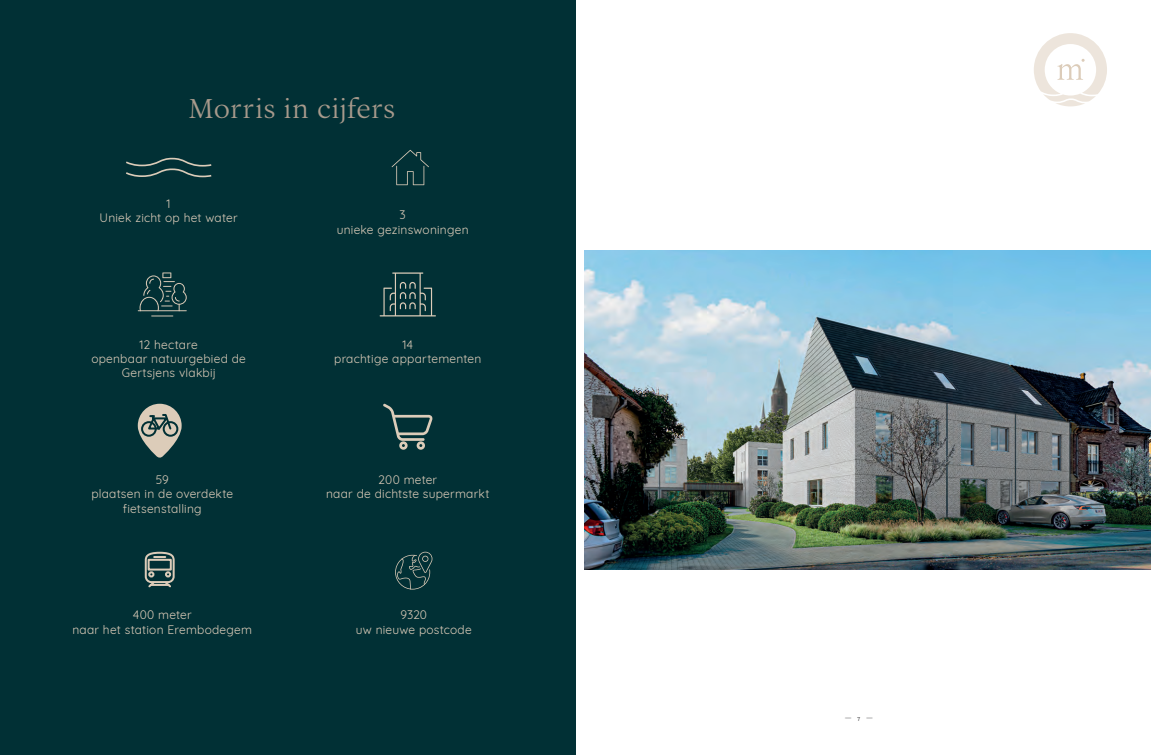
<style>
.page{position:relative;width:1151px;height:755px;background:#fff}
.page>*{position:absolute;margin:0;border:0;box-sizing:border-box;transform-origin:0 0}
.Titel_klein{font:100 30px "Addington CF";letter-spacing:.015em;color:#a89a8c}
.Titel_klein-2{font:12px/14.4px "Quicksand";letter-spacing:.02em;color:#dcccb9;text-align:center}
.t1{font:6px "Questa Slab";color:#3e3e3f}
</style>
<div class="page">
<svg style="left:1034px;top:33px;width:73px;height:73px"></svg>
<img style="left:584px;top:250px;width:567px;height:319px">
<div style="left:0;top:0;width:575px;height:754px;background:#013035"></div>
<svg style="left:392px;top:150px;width:37px;height:35px"></svg>
<hr style="left:138px;top:310px;width:49px;height:1px;background:#dcccb9">
<svg style="left:140px;top:272px;width:47px;height:44px"></svg>
<svg style="left:380px;top:272px;width:56px;height:44px"></svg>
<svg style="left:383px;top:403px;width:50px;height:46px"></svg>
<div style="left:142px;top:407px;width:36px;height:46px;background:#dcccb9;border-radius:18px"></div>
<div style="left:138px;top:403px;width:44px;height:54px;border:8px solid #dcccb9;border-radius:18px"></div>
<svg style="left:140px;top:412px;width:39px;height:25px"></svg>
<svg style="left:144px;top:551px;width:31px;height:37px"></svg>
<svg style="left:395px;top:551px;width:37px;height:38px"></svg>
<svg style="left:126px;top:158px;width:85px;height:19px"></svg>
<p class="Titel_klein" style="left:189px;top:86px;width:208px">Morris in cijfers</p>
<p class="Titel_klein-2" style="left:167px;top:195px;width:5px">1</p>
<p class="Titel_klein-2" style="left:100px;top:209px;width:140px">Uniek zicht op het water</p>
<p class="Titel_klein-2" style="left:400px;top:206px;width:8px">3</p>
<p class="Titel_klein-2" style="left:337px;top:221px;width:133px">unieke gezinswoningen</p>
<p class="Titel_klein-2" style="left:140px;top:335px;width:60px">12 hectare</p>
<p class="Titel_klein-2" style="left:91px;top:350px;width:156px">openbaar natuurgebied de<br>Gertsjens vlakbij</p>
<p class="Titel_klein-2" style="left:402px;top:335px;width:12px">14</p>
<p class="Titel_klein-2" style="left:334px;top:350px;width:149px">prachtige appartementen</p>
<p class="Titel_klein-2" style="left:156px;top:471px;width:15px">59</p>
<p class="Titel_klein-2" style="left:91px;top:485px;width:143px">plaatsen in de overdekte fietsenstalling</p>
<p class="Titel_klein-2" style="left:378px;top:471px;width:60px">200 meter</p>
<p class="Titel_klein-2" style="left:326px;top:485px;width:165px">naar de dichtste supermarkt</p>
<p class="Titel_klein-2" style="left:133px;top:606px;width:61px">400 meter</p>
<p class="Titel_klein-2" style="left:72px;top:620px;width:181px">naar het station Erembodegem</p>
<p class="Titel_klein-2" style="left:400px;top:606px;width:28px">9320</p>
<p class="Titel_klein-2" style="left:356px;top:620px;width:117px">uw nieuwe postcode</p>
<p class="t1" style="left:845px;top:714px;width:30px">—7—</p>
</div>
